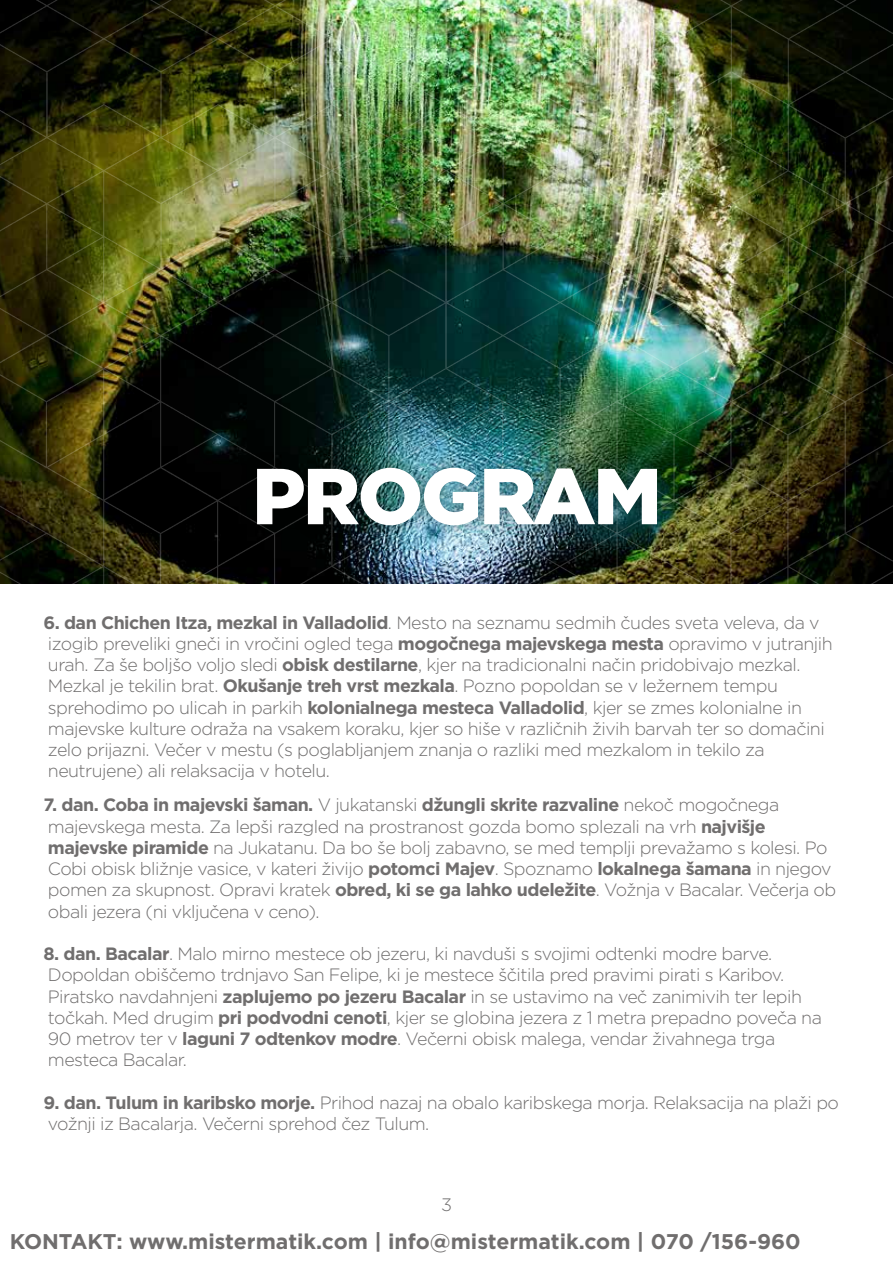
<style>
.page{position:relative;width:893px;height:1263px;background:#fff}
.page>*{position:absolute;margin:0;border:0;box-sizing:border-box;transform-origin:0 0}
.t1{font:900 79.05px "Gotham";letter-spacing:-.03em;color:#fff}
.t2{font:700 21.3px "Gotham";color:#706e6e}
.t3{font:300 18px "Gotham";color:#706e6e}
.t4{font:300 17.85px/21.3px "Gotham";letter-spacing:-.03em;color:#706e6e}
.s1{font-weight:700}
</style>
<div class="page">
<img style="left:0;top:0;width:892px;height:584px">
<img style="left:72px;top:434px;width:770px;height:150px">
<h1 class="t1" style="left:252px;top:442px;width:411px">PROGRAM</h1>
<p class="t4" style="left:43px;top:611px;width:791px"><span class="s1">6. dan Chichen Itza, mezkal in Valladolid</span>. Mesto na seznamu sedmih čudes sveta veleva, da v izogib preveliki gneči in vročini ogled tega <span class="s1">mogočnega majevskega mesta</span> opravimo v jutranjih urah. Za še boljšo voljo sledi <span class="s1">obisk destilarne</span>, kjer na tradicionalni način pridobivajo mezkal.<br>Mezkal je tekilin brat. <span class="s1">Okušanje treh vrst mezkala</span>. Pozno popoldan se v ležernem tempu sprehodimo po ulicah in parkih <span class="s1">kolonialnega mesteca Valladolid</span>, kjer se zmes kolonialne in majevske kulture odraža na vsakem koraku, kjer so hiše v različnih živih barvah ter so domačini zelo prijazni. Večer v mestu (s poglabljanjem znanja o razliki med mezkalom in tekilo za neutrujene) ali relaksacija v hotelu.</p>
<p class="t4" style="left:43px;top:794px;width:794px"><span class="s1">7. dan. Coba in majevski šaman.</span> V jukatanski <span class="s1">džungli skrite razvaline</span> nekoč mogočnega majevskega mesta. Za lepši razgled na prostranost gozda bomo splezali na vrh <span class="s1">najvišje majevske piramide</span> na Jukatanu. Da bo še bolj zabavno, se med templji prevažamo s kolesi. Po Cobi obisk bližnje vasice, v kateri živijo <span class="s1">potomci Majev</span>. Spoznamo <span class="s1">lokalnega šamana</span> in njegov pomen za skupnost. Opravi kratek <span class="s1">obred, ki se ga lahko udeležite</span>. Vožnja v Bacalar. Večerja ob obali jezera (ni vključena v ceno).</p>
<p class="t4" style="left:43px;top:943px;width:780px"><span class="s1">8. dan. Bacalar</span>. Malo mirno mestece ob jezeru, ki navduši s svojimi odtenki modre barve.<br>Dopoldan obiščemo trdnjavo San Felipe, ki je mestece ščitila pred pravimi pirati s Karibov.<br>Piratsko navdahnjeni <span class="s1">zaplujemo po jezeru Bacalar</span> in se ustavimo na več zanimivih ter lepih točkah. Med drugim <span class="s1">pri podvodni cenoti</span>, kjer se globina jezera z 1 metra prepadno poveča na 90 metrov ter v <span class="s1">laguni 7 odtenkov modre</span>. Večerni obisk malega, vendar živahnega trga mesteca Bacalar.</p>
<p class="t4" style="left:43px;top:1091px;width:797px"><span class="s1">9. dan. Tulum in karibsko morje.</span> Prihod nazaj na obalo karibskega morja. Relaksacija na plaži po vožnji iz Bacalarja. Večerni sprehod čez Tulum.</p>
<p class="t3" style="left:441px;top:1194px;width:12px">3</p>
<p class="t2" style="left:10px;top:1227px;width:792px">KONTAKT: www.mistermatik.com | info@mistermatik.com | 070 /156-960</p>
</div>
